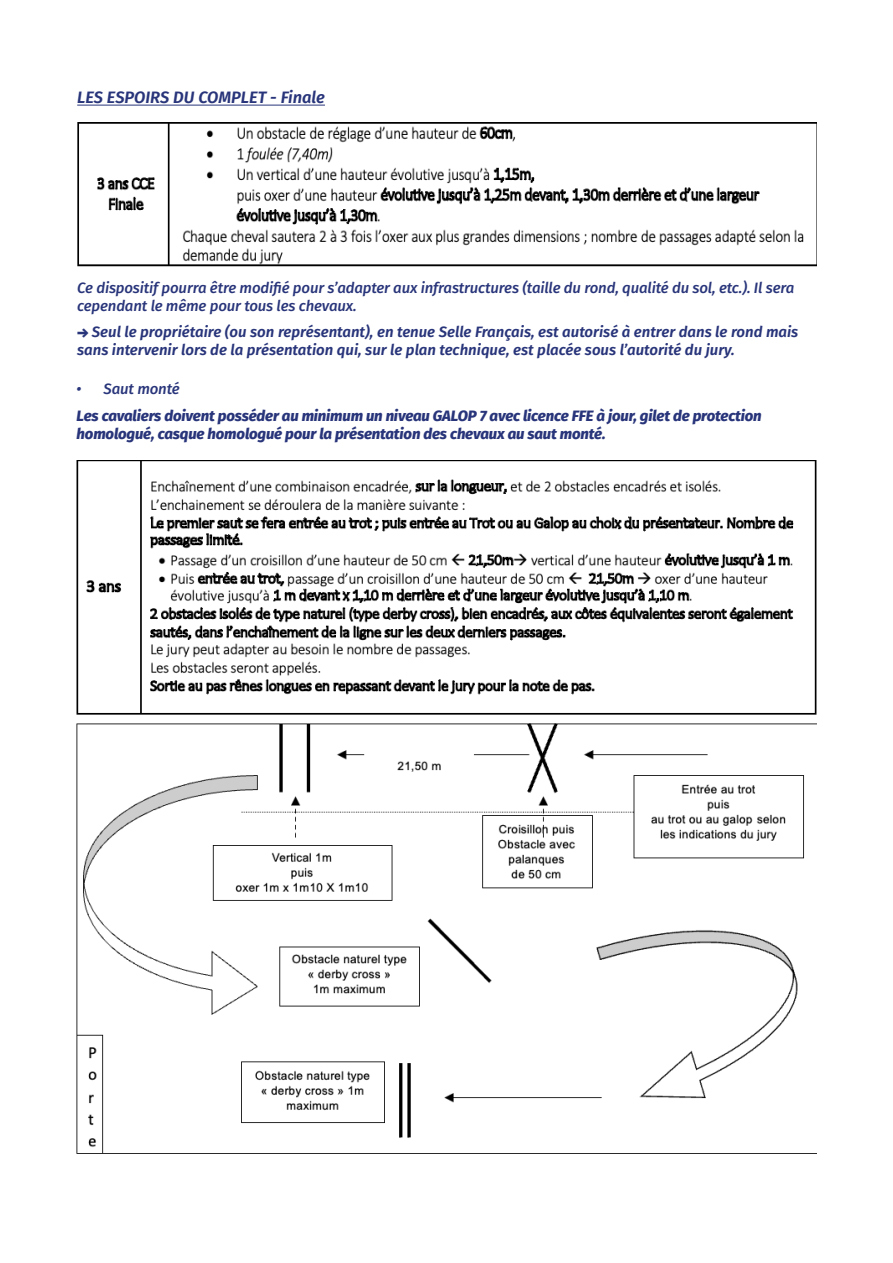
<style>
.page{position:relative;width:893px;height:1263px;background:#fff}
.page>*{position:absolute;margin:0;border:0;box-sizing:border-box;transform-origin:0 0}
.t1{font:italic 600 16.5px "Fira Sans";color:#29357a}
.t2{font:italic 600 15px/18px "Fira Sans";color:#29357a}
.t3{font:italic 800 15px/18px "Fira Sans";letter-spacing:-.01em;color:#29357a}
.t4{font:italic 500 15px/18px "Fira Sans";letter-spacing:-.01em;color:#29357a}
.s1{font-family:"Fengardo Neue";font-weight:900;font-style:normal}
</style>
<div class="page">
<img style="left:77px;top:123px;width:739px;height:144px">
<hr style="left:77px;top:105px;width:248px;height:1px;background:#29357a">
<img style="left:77px;top:460px;width:739px;height:255px">
<img style="left:77px;top:724px;width:739px;height:430px">
<p class="t1" style="left:77px;top:84px;width:249px">LES ESPOIRS DU COMPLET - Finale</p>
<p class="t4" style="left:77px;top:278px;width:719px">Ce dispositif pourra être modifié pour s’adapter aux infrastructures (taille du rond, qualité du sol, etc.). Il sera cependant le même pour tous les chevaux.</p>
<p class="t2" style="left:77px;top:322px;width:723px"><span class="s1">→</span> Seul le propriétaire (ou son représentant), en tenue Selle Français, est autorisé à entrer dans le rond mais sans intervenir lors de la présentation qui, sur le plan technique, est placée sous l’autorité du jury.</p>
<p class="t4" style="left:77px;top:379px;width:105px">• Saut monté</p>
<p class="t3" style="left:77px;top:405px;width:687px">Les cavaliers doivent posséder au minimum un niveau GALOP 7 avec licence FFE à jour, gilet de protection homologué, casque homologué pour la présentation des chevaux au saut monté.</p>
</div>
